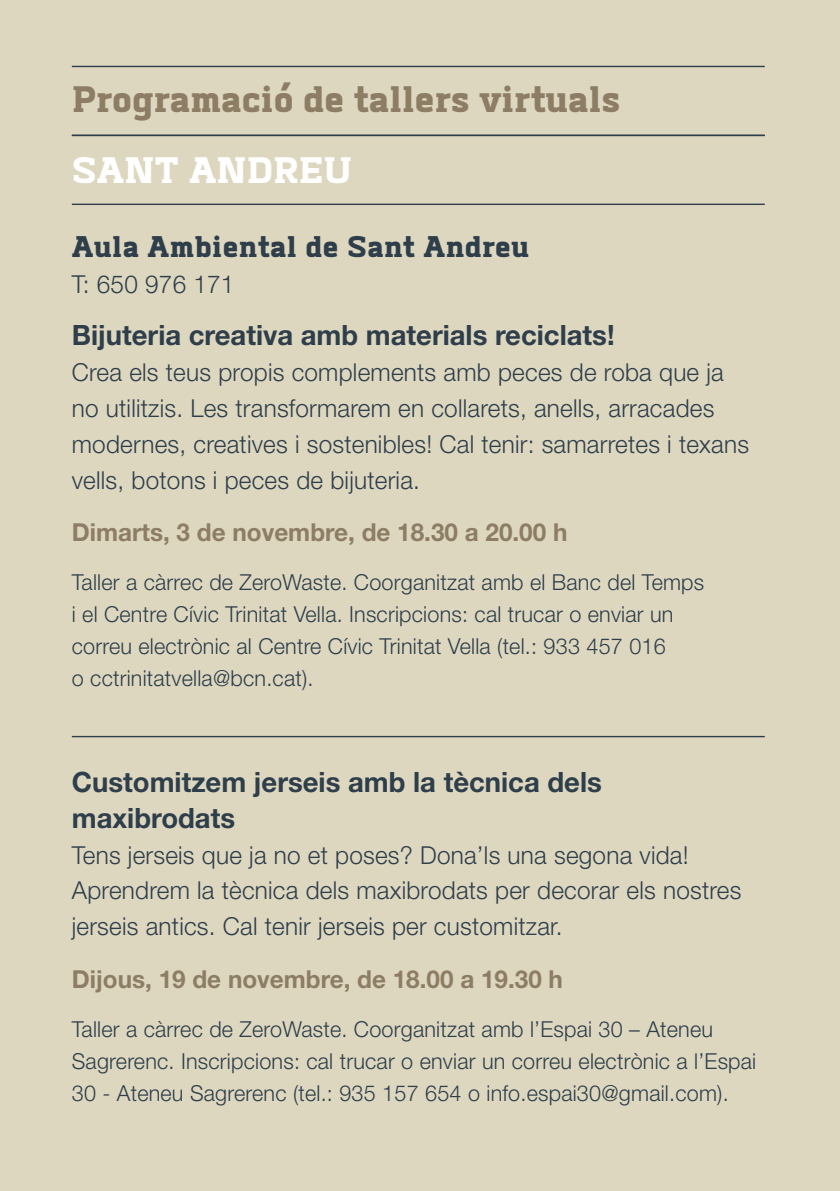
<style>
.page{position:relative;width:840px;height:1191px;background:#fff}
.page>*{position:absolute;margin:0;border:0;box-sizing:border-box;transform-origin:0 0}
.t1{font:900 46.8px "Abula";color:#8d7d65}
.t2{font:900 46.8px "Abula";color:#fff}
.t3{font:900 38px "Abula";letter-spacing:.01em;color:#2f3e4b}
.t4{font:700 28px/35.8px "Helvetica Neue";color:#2f3e4b}
.t5{font:300 24.8px/35.8px "Helvetica Neue";letter-spacing:.01em;color:#2f3e4b}
.t6{font:700 24.8px "Helvetica Neue";color:#8d7d65}
.t7{font:300 22px/32px "Helvetica Neue";letter-spacing:.01em;color:#2f3e4b}
</style>
<div class="page">
<div style="left:0;top:0;width:839px;height:1191px;background:#ddd7bf"></div>
<hr style="left:72px;top:66px;width:692px;height:1px;background:#2f3e4b">
<hr style="left:72px;top:135px;width:692px;height:1px;background:#2f3e4b">
<hr style="left:72px;top:204px;width:692px;height:1px;background:#2f3e4b">
<hr style="left:72px;top:736px;width:692px;height:1px;background:#2f3e4b">
<h1 class="t1" style="left:72px;top:73px;width:549px">Programació de tallers virtuals</h1>
<h1 class="t2" style="left:72px;top:144px;width:282px">SANT ANDREU</h1>
<h2 class="t3" style="left:72px;top:225px;width:458px">Aula Ambiental de Sant Andreu</h2>
<p class="t5" style="left:72px;top:265px;width:164px">T: 650 976 171</p>
<p class="t4" style="left:72px;top:317px;width:544px">Bijuteria creativa amb materials reciclats!</p>
<p class="t5" style="left:72px;top:354px;width:678px">Crea els teus propis complements amb peces de roba que ja no utilitzis. Les transformarem en collarets, anells, arracades modernes, creatives i sostenibles! Cal tenir: samarretes i texans vells, botons i peces de bijuteria.</p>
<p class="t6" style="left:72px;top:517px;width:497px">Dimarts, 3 de novembre, de 18.30 a 20.00 h</p>
<p class="t7" style="left:72px;top:566px;width:633px">Taller a càrrec de ZeroWaste. Coorganitzat amb el Banc del Temps i el Centre Cívic Trinitat Vella. Inscripcions: cal trucar o enviar un correu electrònic al Centre Cívic Trinitat Vella (tel.: 933 457 016<br>o cctrinitatvella@bcn.cat).</p>
<p class="t4" style="left:72px;top:763px;width:531px">Customitzem jerseis amb la tècnica dels maxibrodats</p>
<p class="t5" style="left:72px;top:836px;width:670px">Tens jerseis que ja no et poses? Dona’ls una segona vida!<br>Aprendrem la tècnica dels maxibrodats per decorar els nostres jerseis antics. Cal tenir jerseis per customitzar.</p>
<p class="t6" style="left:72px;top:963px;width:492px">Dijous, 19 de novembre, de 18.00 a 19.30 h</p>
<p class="t7" style="left:72px;top:1012px;width:685px">Taller a càrrec de ZeroWaste. Coorganitzat amb l’Espai 30 – Ateneu<br>Sagrerenc. Inscripcions: cal trucar o enviar un correu electrònic a l’Espai<br>30 - Ateneu Sagrerenc (tel.: 935 157 654 o info.espai30@gmail.com).</p>
</div>
